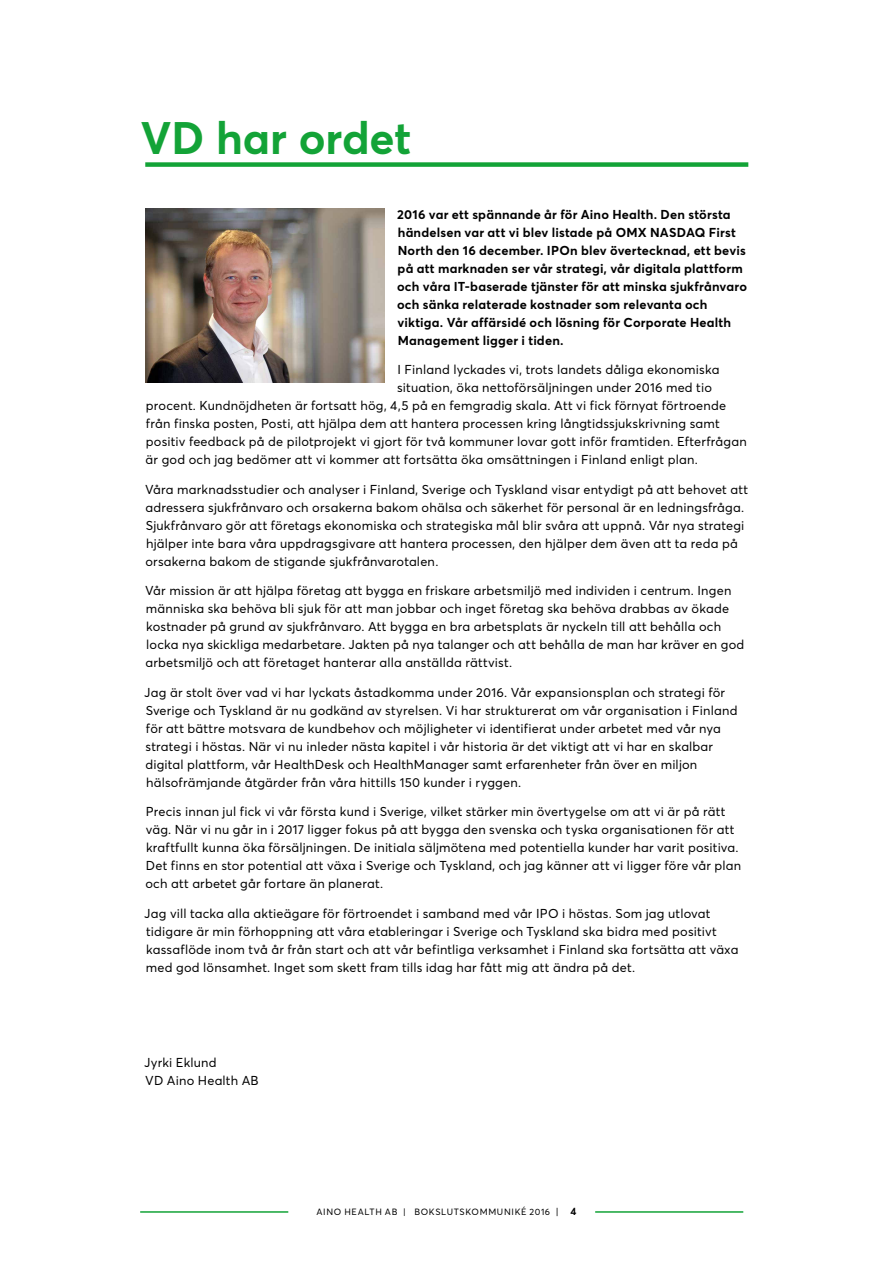
<style>
.page{position:relative;width:893px;height:1263px;background:#fff}
.page>*{position:absolute;margin:0;border:0;box-sizing:border-box;transform-origin:0 0}
.t1{font:700 45px "Averta Std";letter-spacing:-.005em;color:#13a337}
.t2{font:12.75px/18px "Averta Std";letter-spacing:.015em;color:#000}
.t3{font:700 12.75px/18px "Averta Std";letter-spacing:.015em;color:#000}
.t4{font:9px "Averta Std";letter-spacing:.07em;color:#000}
.s1{font-size:9.75px}
.s2{font-weight:700;font-size:10.5px}
</style>
<div class="page">
<div style="left:145px;top:162px;width:603px;height:5px;background:#13a337"></div>
<img style="left:145px;top:208px;width:239px;height:175px">
<hr style="left:140px;top:1211px;width:148px;height:2px;background:#13a337">
<hr style="left:595px;top:1211px;width:148px;height:2px;background:#13a337">
<h1 class="t1" style="left:141px;top:109px;width:272px">VD har ordet</h1>
<p class="t3" style="left:397px;top:205px;width:351px">2016 var ett spännande år för Aino Health. Den största händelsen var att vi blev listade på OMX NASDAQ First North den 16 december. IPOn blev övertecknad, ett bevis på att marknaden ser vår strategi, vår digitala plattform och våra IT-baserade tjänster för att minska sjukfrånvaro och sänka relaterade kostnader som relevanta och viktiga. Vår affärsidé och lösning för Corporate Health Management ligger i tiden.</p>
<p class="t2" style="left:397px;top:360px;width:323px">I Finland lyckades vi, trots landets dåliga ekonomiska</p>
<p class="t2" style="left:397px;top:378px;width:316px">situation, öka nettoförsäljningen under 2016 med tio</p>
<p class="t2" style="left:146px;top:396px;width:582px">procent. Kundnöjdheten är fortsatt hög, 4,5 på en femgradig skala. Att vi fick förnyat förtroende</p>
<p class="t2" style="left:146px;top:414px;width:575px">från finska posten, Posti, att hjälpa dem att hantera processen kring långtidssjukskrivning samt</p>
<p class="t2" style="left:146px;top:432px;width:602px">positiv feedback på de pilotprojekt vi gjort för två kommuner lovar gott inför framtiden. Efterfrågan</p>
<p class="t2" style="left:146px;top:450px;width:554px">är god och jag bedömer att vi kommer att fortsätta öka omsättningen i Finland enligt plan.</p>
<p class="t2" style="left:145px;top:480px;width:604px">Våra marknadsstudier och analyser i Finland, Sverige och Tyskland visar entydigt på att behovet att adressera sjukfrånvaro och orsakerna bakom ohälsa och säkerhet för personal är en ledningsfråga.<br>Sjukfrånvaro gör att företags ekonomiska och strategiska mål blir svåra att uppnå. Vår nya strategi hjälper inte bara våra uppdragsgivare att hantera processen, den hjälper dem även att ta reda på orsakerna bakom de stigande sjukfrånvarotalen.</p>
<p class="t2" style="left:145px;top:581px;width:601px">Vår mission är att hjälpa företag att bygga en friskare arbetsmiljö med individen i centrum. Ingen människa ska behöva bli sjuk för att man jobbar och inget företag ska behöva drabbas av ökade kostnader på grund av sjukfrånvaro. Att bygga en bra arbetsplats är nyckeln till att behålla och locka nya skickliga medarbetare. Jakten på nya talanger och att behålla de man har kräver en god arbetsmiljö och att företaget hanterar alla anställda rättvist.</p>
<p class="t2" style="left:144px;top:683px;width:595px">Jag är stolt över vad vi har lyckats åstadkomma under 2016. Vår expansionsplan och strategi för Sverige och Tyskland är nu godkänd av styrelsen. Vi har strukturerat om vår organisation i Finland för att bättre motsvara de kundbehov och möjligheter vi identifierat under arbetet med vår nya strategi i höstas. När vi nu inleder nästa kapitel i vår historia är det viktigt att vi har en skalbar digital plattform, vår HealthDesk och HealthManager samt erfarenheter från över en miljon hälsofrämjande åtgärder från våra hittills 150 kunder i ryggen.</p>
<p class="t2" style="left:145px;top:802px;width:597px">Precis innan jul fick vi vår första kund i Sverige, vilket stärker min övertygelse om att vi är på rätt väg. När vi nu går in i 2017 ligger fokus på att bygga den svenska och tyska organisationen för att kraftfullt kunna öka försäljningen. De initiala säljmötena med potentiella kunder har varit positiva.<br>Det finns en stor potential att växa i Sverige och Tyskland, och jag känner att vi ligger före vår plan och att arbetet går fortare än planerat.</p>
<p class="t2" style="left:144px;top:904px;width:596px">Jag vill tacka alla aktieägare för förtroendet i samband med vår IPO i höstas. Som jag utlovat tidigare är min förhoppning att våra etableringar i Sverige och Tyskland ska bidra med positivt kassaflöde inom två år från start och att vår befintliga verksamhet i Finland ska fortsätta att växa med god lönsamhet. Inget som skett fram tills idag har fått mig att ändra på det.</p>
<p class="t2" style="left:144px;top:1053px;width:116px">Jyrki Eklund<br>VD Aino Health AB</p>
<p class="t4" style="left:316px;top:1206px;width:262px">AINO HEALTH AB | BOKSLUTSKOMMUNIKÉ 2016 <span class="s1">|</span> <span class="s2">4</span></p>
</div>
